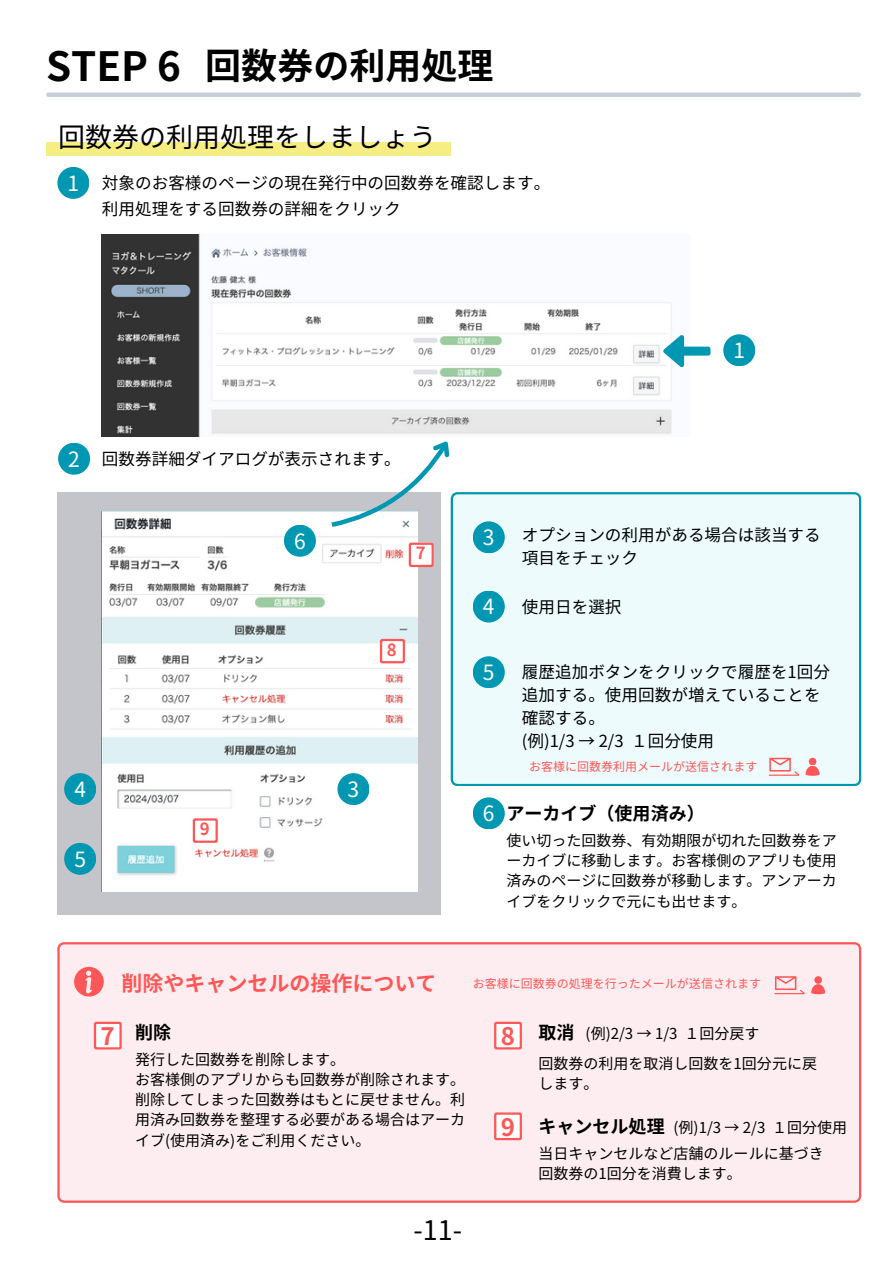
<style>
.page{position:relative;width:894px;height:1264px;background:#fff}
.page>*{position:absolute;margin:0;border:0;box-sizing:border-box;transform-origin:0 0}
.t1{font:700 40.35px "Noto Sans JP";color:#000}
.t2{font:700 36px "Noto Sans JP";color:#000}
.t3{font:27px "Noto Sans JP";color:#000}
.t4{font:700 24px "Noto Sans JP";color:#ff5757}
.t5{font:700 21px "Noto Sans JP";color:#ff5757}
.t6{font:21px "Noto Sans JP";color:#fff}
.t7{font:700 18px "Noto Sans JP";color:#000}
.t8{font:700 16.8px "Noto Sans JP";color:#ff5757}
.t9{font:16.65px/22.8px "Noto Sans JP";color:#000}
.t10{font:15px/20.2px "Noto Sans JP";color:#000}
.t11{font:12px "Noto Sans JP";color:#ff5757}
</style>
<div class="page">
<div style="left:48px;top:92px;width:810px;height:5px;background:#c8d0d7"></div>
<div style="left:46px;top:142px;width:404px;height:14px;background:#f6ee82"></div>
<img style="left:102px;top:234px;width:570px;height:202px">
<svg style="left:663px;top:334px;width:47px;height:34px"></svg>
<div style="left:723px;top:334px;width:32px;height:32px;background:#0097b2;border-radius:50%"></div>
<div style="left:57px;top:492px;width:384px;height:422px;background:#c3c5cb"></div>
<img style="left:102px;top:510px;width:315px;height:381px">
<div style="left:57px;top:167px;width:32px;height:32px;background:#0097b2;border-radius:50%"></div>
<div style="left:58px;top:443px;width:32px;height:31px;background:#0097b2;border-radius:50%"></div>
<div style="left:450px;top:492px;width:411px;height:294px;background:#edfbfd"></div>
<div style="left:472px;top:521px;width:32px;height:32px;background:#0097b2;border-radius:50%"></div>
<div style="left:472px;top:590px;width:32px;height:32px;background:#0097b2;border-radius:50%"></div>
<div style="left:472px;top:656px;width:32px;height:32px;background:#0097b2;border-radius:50%"></div>
<div style="left:337px;top:773px;width:32px;height:32px;background:#0097b2;border-radius:50%"></div>
<div style="left:64px;top:773px;width:32px;height:32px;background:#0097b2;border-radius:50%"></div>
<div style="left:64px;top:842px;width:32px;height:32px;background:#0097b2;border-radius:50%"></div>
<div style="left:57px;top:942px;width:804px;height:260px;background:#fdedf0"></div>
<svg style="left:74px;top:966px;width:29px;height:30px"></svg>
<svg style="left:769px;top:757px;width:50px;height:19px"></svg>
<svg style="left:94px;top:1021px;width:28px;height:28px"></svg>
<div style="left:380px;top:639px;width:25px;height:24px;background:#ff5757;border-radius:2px"></div>
<svg style="left:380px;top:639px;width:23px;height:24px"></svg>
<div style="left:193px;top:818px;width:25px;height:24px;background:#ff7979;border-radius:2px"></div>
<svg style="left:193px;top:818px;width:24px;height:24px"></svg>
<div style="left:494px;top:1021px;width:28px;height:28px;background:#fe6262;border-radius:2px"></div>
<svg style="left:494px;top:1021px;width:27px;height:28px"></svg>
<svg style="left:494px;top:1112px;width:28px;height:28px"></svg>
<svg style="left:494px;top:1112px;width:27px;height:28px"></svg>
<svg style="left:774px;top:976px;width:50px;height:18px"></svg>
<div style="left:472px;top:797px;width:32px;height:32px;background:#0097b2;border-radius:50%"></div>
<div style="left:284px;top:525px;width:32px;height:31px;background:#0097b2;border-radius:50%"></div>
<svg style="left:323px;top:433px;width:139px;height:134px"></svg>
<p class="t1" style="left:46px;top:34px;width:136px">STEP 6</p>
<p class="t2" style="left:205px;top:37px;width:290px">回数券の利用処理</p>
<p class="t3" style="left:58px;top:115px;width:379px">回数券の利用処理をしましょう</p>
<p class="t9" style="left:102px;top:171px;width:450px">対象のお客様のページの現在発行中の回数券を確認します。</p>
<p class="t9" style="left:102px;top:196px;width:300px">利用処理をする回数券の詳細をクリック</p>
<p class="t6" style="left:67px;top:166px;width:13px">1</p>
<h6 class="t6" style="left:68px;top:442px;width:13px">2</h6>
<p class="t9" style="left:102px;top:446px;width:300px">回数券詳細ダイアログが表示されます。</p>
<h2 class="t6" style="left:733px;top:334px;width:13px">1</h2>
<p class="t6" style="left:294px;top:524px;width:13px">6</p>
<p class="t8" style="left:415px;top:540px;width:11px">7</p>
<p class="t8" style="left:387px;top:636px;width:11px">8</p>
<p class="t6" style="left:74px;top:772px;width:13px">4</p>
<p class="t6" style="left:347px;top:772px;width:13px">3</p>
<h6 class="t6" style="left:74px;top:842px;width:13px">5</h6>
<h5 class="t8" style="left:200px;top:815px;width:11px">9</h5>
<h6 class="t6" style="left:483px;top:521px;width:13px">3</h6>
<p class="t6" style="left:483px;top:590px;width:13px">4</p>
<p class="t9" style="left:522px;top:522px;width:300px">オプションの利用がある場合は該当する項目をチェック</p>
<p class="t9" style="left:522px;top:594px;width:101px">使用日を選択</p>
<p class="t6" style="left:483px;top:656px;width:13px">5</p>
<p class="t6" style="left:483px;top:797px;width:13px">6</p>
<p class="t9" style="left:522px;top:660px;width:309px">履歴追加ボタンをクリックで履歴を1回分追加する。使用回数が増えていることを確認する。</p>
<h5 class="t9" style="left:522px;top:729px;width:191px">(例)1/3 → 2/3 １回分使用</h5>
<h4 class="t11" style="left:529px;top:757px;width:230px">お客様に回数券利用メールが送信されます</h4>
<h6 class="t7" style="left:506px;top:799px;width:200px">アーカイブ（使用済み）</h6>
<h6 class="t10" style="left:506px;top:829px;width:331px">使い切った回数券、有効期限が切れた回数券をアーカイブに移動します。お客様側のアプリも使用済みのページに回数券が移動します。アンアーカイブをクリックで元にも出せます。</h6>
<p class="t5" style="left:121px;top:966px;width:316px">削除やキャンセルの操作について</p>
<p class="t11" style="left:472px;top:974px;width:290px">お客様に回数券の処理を行ったメールが送信されます</p>
<p class="t4" style="left:101px;top:1017px;width:16px">7</p>
<h6 class="t7" style="left:135px;top:1018px;width:38px">削除</h6>
<p class="t10" style="left:135px;top:1048px;width:211px">発行した回数券を削除します。</p>
<h6 class="t10" style="left:135px;top:1068px;width:331px">お客様側のアプリからも回数券が削除されます。</h6>
<p class="t10" style="left:135px;top:1088px;width:331px;text-align:justify">削除してしまった回数券はもとに戻せません。利用済み回数券を整理する必要がある場合はアーカイブ(使用済み)をご利用ください。</p>
<p class="t4" style="left:500px;top:1017px;width:16px">8</p>
<p class="t4" style="left:500px;top:1107px;width:16px">9</p>
<p class="t7" style="left:538px;top:1018px;width:38px">取消</p>
<p class="t10" style="left:538px;top:1052px;width:280px">回数券の利用を取消し回数を1回分元に戻します。</p>
<p class="t7" style="left:538px;top:1112px;width:128px">キャンセル処理</p>
<h5 class="t10" style="left:538px;top:1142px;width:286px">当日キャンセルなど店舗のルールに基づき</h5>
<p class="t10" style="left:538px;top:1162px;width:205px">回数券の1回分を消費します。</p>
<p class="t10" style="left:585px;top:1022px;width:175px">(例)2/3 → 1/3 １回分戻す</p>
<p class="t10" style="left:673px;top:1116px;width:173px">(例)1/3 → 2/3 １回分使用</p>
<p class="t3" style="left:413px;top:1208px;width:50px">-11-</p>
</div>
